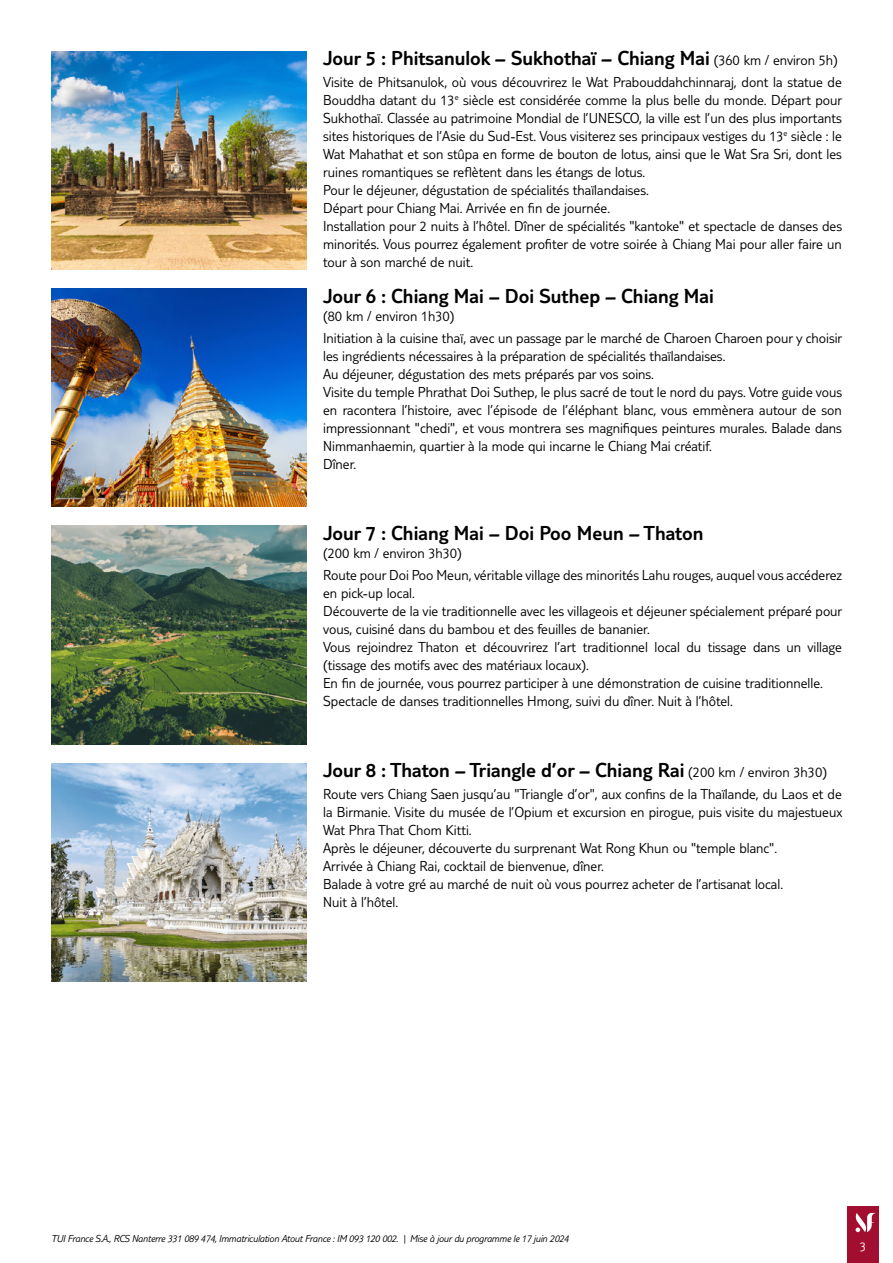
<style>
.page{position:relative;width:893px;height:1263px;background:#fff}
.page>*{position:absolute;margin:0;border:0;box-sizing:border-box;transform-origin:0 0}
.t1{font:300 21px "TUI Type";color:#000}
.t2{font:300 15px/18px "TUI Type";color:#000}
.t3{font:300 13.5px "TUI Type";color:#fff}
.t4{font:italic 300 10.5px "TUI Type";letter-spacing:-.02em;color:#000}
.s1{font-size:15px}
</style>
<div class="page">
<div style="left:847px;top:1206px;width:32px;height:57px;background:#a10e2f"></div>
<svg style="left:855px;top:1213px;width:21px;height:19px"></svg>
<img style="left:51px;top:51px;width:255px;height:219px">
<img style="left:51px;top:288px;width:255px;height:219px">
<img style="left:51px;top:526px;width:255px;height:218px">
<img style="left:51px;top:763px;width:255px;height:218px">
<h1 class="t1" style="left:323px;top:46px;width:516px">Jour 5 : Phitsanulok – Sukhothaï – Chiang Mai <span class="s1">(360 km / environ 5h)</span></h1>
<p class="t2" style="left:323px;top:73px;width:521px">Visite de Phitsanulok, où vous découvrirez le Wat Prabouddahchinnaraj, dont la statue de Bouddha datant du 13<sup>e</sup> siècle est considérée comme la plus belle du monde. Départ pour Sukhothaï. Classée au patrimoine Mondial de l’UNESCO, la ville est l’un des plus importants sites historiques de l’Asie du Sud-Est. Vous visiterez ses principaux vestiges du 13<sup>e</sup> siècle : le Wat Mahathat et son stûpa en forme de bouton de lotus, ainsi que le Wat Sra Sri, dont les ruines romantiques se reflètent dans les étangs de lotus.<br>Pour le déjeuner, dégustation de spécialités thaïlandaises.<br>Départ pour Chiang Mai. Arrivée en fin de journée.<br>Installation pour 2 nuits à l’hôtel. Dîner de spécialités "kantoke" et spectacle de danses des minorités. Vous pourrez également profiter de votre soirée à Chiang Mai pour aller faire un tour à son marché de nuit.</p>
<h1 class="t1" style="left:323px;top:283px;width:392px">Jour 6 : Chiang Mai – Doi Suthep – Chiang Mai</h1>
<p class="t2" style="left:323px;top:304px;width:521px;line-height:22.2px">(80 km / environ 1h30)<br>Initiation à la cuisine thaï, avec un passage par le marché de Charoen Charoen pour y choisir</p>
<p class="t2" style="left:323px;top:346px;width:520px">les ingrédients nécessaires à la préparation de spécialités thaïlandaises.<br>Au déjeuner, dégustation des mets préparés par vos soins.<br>Visite du temple Phrathat Doi Suthep, le plus sacré de tout le nord du pays. Votre guide vous en racontera l’histoire, avec l’épisode de l’éléphant blanc, vous emmènera autour de son impressionnant "chedi", et vous montrera ses magnifiques peintures murales. Balade dans Nimmanhaemin, quartier à la mode qui incarne le Chiang Mai créatif.<br>Dîner.</p>
<h1 class="t1" style="left:323px;top:521px;width:382px">Jour 7 : Chiang Mai – Doi Poo Meun – Thaton</h1>
<p class="t2" style="left:323px;top:541px;width:520px;line-height:22.2px">(200 km / environ 3h30)<br>Route pour Doi Poo Meun, véritable village des minorités Lahu rouges, auquel vous accéderez</p>
<p class="t2" style="left:323px;top:584px;width:521px">en pick-up local.<br>Découverte de la vie traditionnelle avec les villageois et déjeuner spécialement préparé pour vous, cuisiné dans du bambou et des feuilles de bananier.<br>Vous rejoindrez Thaton et découvrirez l’art traditionnel local du tissage dans un village (tissage des motifs avec des matériaux locaux).<br>En fin de journée, vous pourrez participer à une démonstration de cuisine traditionnelle.<br>Spectacle de danses traditionnelles Hmong, suivi du dîner. Nuit à l’hôtel.</p>
<h1 class="t1" style="left:323px;top:758px;width:505px">Jour 8 : Thaton – Triangle d’or – Chiang Rai <span class="s1">(200 km / environ 3h30)</span></h1>
<p class="t2" style="left:323px;top:785px;width:521px">Route vers Chiang Saen jusqu’au "Triangle d’or", aux confins de la Thaïlande, du Laos et de la Birmanie. Visite du musée de l’Opium et excursion en pirogue, puis visite du majestueux Wat Phra That Chom Kitti.<br>Après le déjeuner, découverte du surprenant Wat Rong Khun ou "temple blanc".<br>Arrivée à Chiang Rai, cocktail de bienvenue, dîner.<br>Balade à votre gré au marché de nuit où vous pourrez acheter de l’artisanat local.<br>Nuit à l’hôtel.</p>
<p class="t4" style="left:51px;top:1232px;width:519px">TUI France S.A., RCS Nanterre 331 089 474, Immatriculation Atout France : IM 093 120 002. | Mise à jour du programme le 17 juin 2024</p>
<p class="t3" style="left:860px;top:1239px;width:8px">3</p>
</div>
